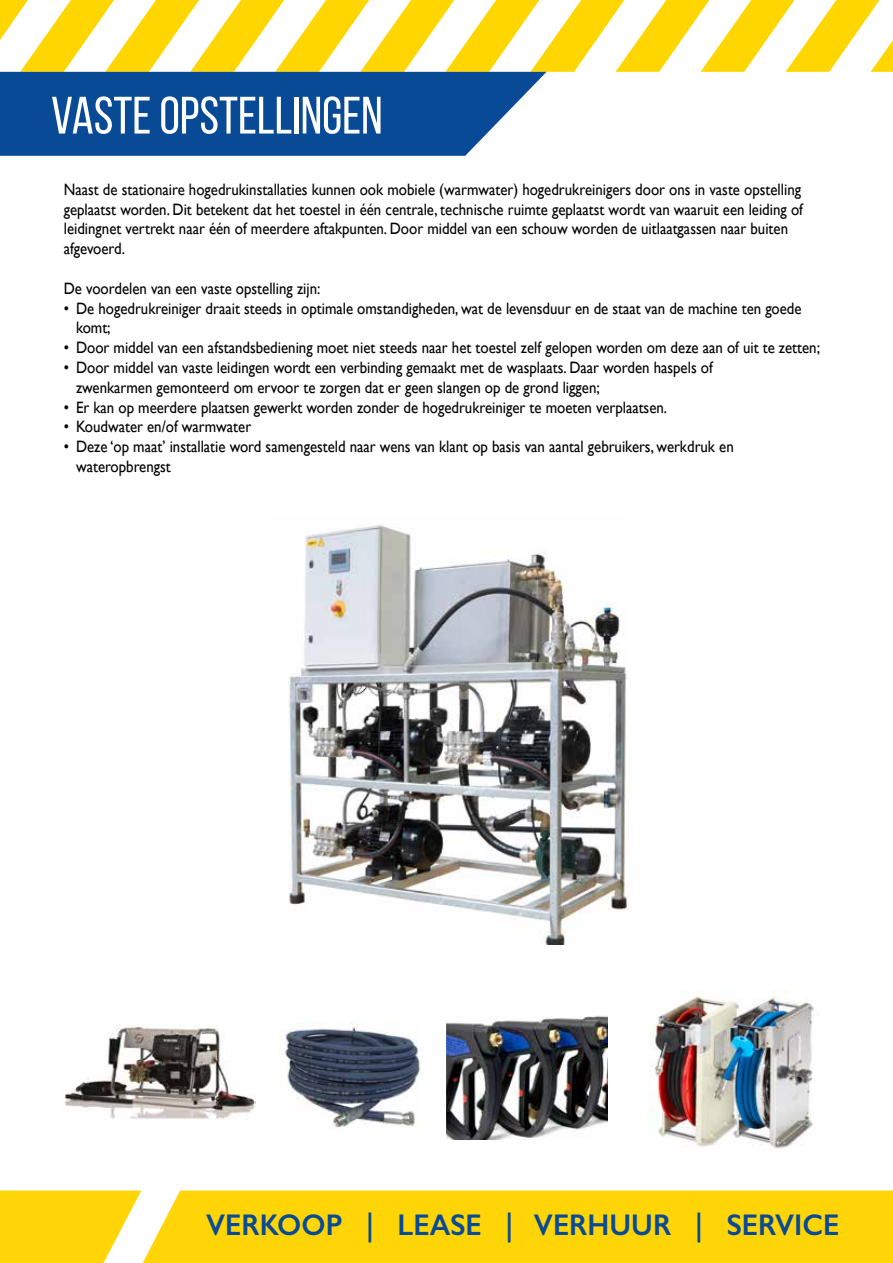
<style>
.page{position:relative;width:893px;height:1263px;background:#fff}
.page>*{position:absolute;margin:0;border:0;box-sizing:border-box;transform-origin:0 0}
.t1{font:52.5px "Bebas Neue";color:#fff}
.t2{font:600 30px "Gill Sans";color:#084a96;scale:.95 1}
.t3{font:16.5px/19.8px "Gill Sans";color:#000;scale:.9 1}
</style>
<div class="page">
<div style="left:143px;top:1190px;width:750px;height:73px;background:#ffd508"></div>
<svg style="left:0;top:1190px;width:141px;height:73px;background:#ffda2a"></svg>
<svg style="left:0;top:0;width:893px;height:72px"></svg>
<svg style="left:0;top:72px;width:547px;height:84px;background:#1b589e"></svg>
<img style="left:288px;top:525px;width:343px;height:419px">
<img style="left:64px;top:1024px;width:191px;height:95px">
<img style="left:285px;top:1023px;width:136px;height:105px">
<img style="left:446px;top:1016px;width:162px;height:124px">
<img style="left:651px;top:991px;width:163px;height:158px">
<h1 class="t1" style="left:51px;top:87px;width:333px">VASTE OPSTELLINGEN</h1>
<p class="t3" style="left:64px;top:179px;width:823px">Naast de stationaire hogedrukinstallaties kunnen ook mobiele (warmwater) hogedrukreinigers door ons in vaste opstelling geplaatst worden. Dit betekent dat het toestel in één centrale, technische ruimte geplaatst wordt van waaruit een leiding of leidingnet vertrekt naar één of meerdere aftakpunten. Door middel van een schouw worden de uitlaatgassen naar buiten afgevoerd.</p>
<p class="t3" style="left:64px;top:278px;width:287px">De voordelen van een vaste opstelling zijn:</p>
<p class="t3" style="left:76px;top:298px;width:808px;text-indent:-12px">• De hogedrukreiniger draait steeds in optimale omstandigheden, wat de levensduur en de staat van de machine ten goede komt;</p>
<p class="t3" style="left:64px;top:338px;width:842px">• Door middel van een afstandsbediening moet niet steeds naar het toestel zelf gelopen worden om deze aan of uit te zetten;</p>
<p class="t3" style="left:76px;top:357px;width:709px;text-indent:-12px">• Door middel van vaste leidingen wordt een verbinding gemaakt met de wasplaats. Daar worden haspels of zwenkarmen gemonteerd om ervoor te zorgen dat er geen slangen op de grond liggen;</p>
<p class="t3" style="left:64px;top:397px;width:672px">• Er kan op meerdere plaatsen gewerkt worden zonder de hogedrukreiniger te moeten verplaatsen.</p>
<p class="t3" style="left:64px;top:417px;width:210px">• Koudwater en/of warmwater</p>
<p class="t3" style="left:76px;top:437px;width:732px;text-indent:-12px">• Deze ‘op maat’ installatie word samengesteld naar wens van klant op basis van aantal gebruikers, werkdruk en wateropbrengst</p>
<h2 class="t2" style="left:206px;top:1206px;width:668px">VERKOOP | LEASE | VERHUUR | SERVICE</h2>
</div>
